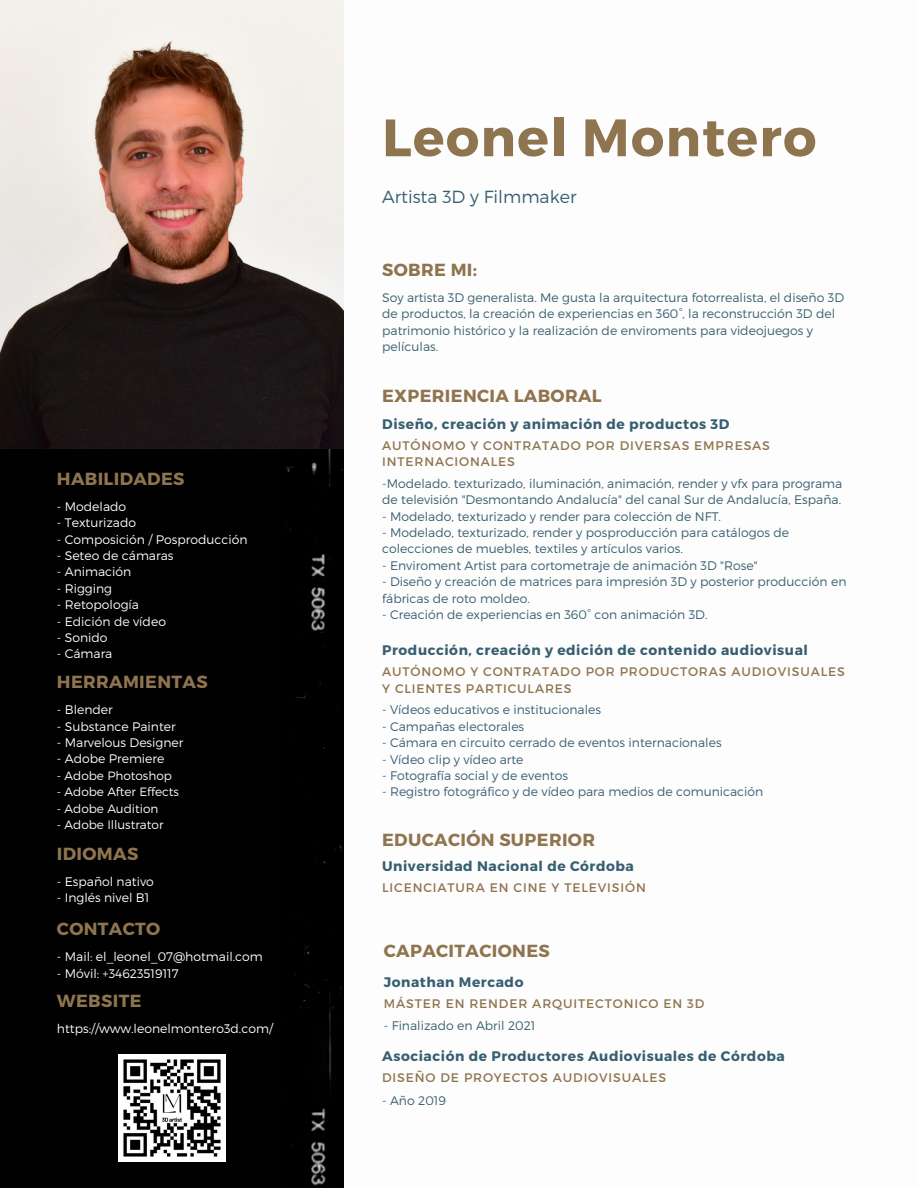
<style>
.page{position:relative;width:918px;height:1188px;background:#fff}
.page>*{position:absolute;margin:0;border:0;box-sizing:border-box;transform-origin:0 0}
.t1{font:700 52.5px "Montserrat";letter-spacing:.025em;color:#8f754f}
.t2{font:700 17.55px "Montserrat";letter-spacing:.02em;color:#8f754f}
.t3{font:300 17.55px "Montserrat";color:#385f71}
.t4{font:700 13.8px "Montserrat";letter-spacing:.04em;color:#385f71}
.t5{font:300 12.45px/16.4px "Montserrat";color:#385f71}
.t6{font:300 12.45px "Montserrat";color:#fdfdfd}
.t7{font:12.45px/16.4px "Montserrat";letter-spacing:.07em;color:#8f754f}
.t8{font:300 12px "Montserrat";color:#fdfdfd}
</style>
<div class="page">
<div style="left:0;top:449px;width:343px;height:739px;background:#010101"></div>
<img style="left:0;top:0;width:343px;height:449px">
<img style="left:118px;top:1054px;width:107px;height:107px">
<h2 class="t2" style="left:57px;top:467px;width:129px">HABILIDADES</h2>
<p class="t6" style="left:57px;top:498px;width:71px">- Modelado</p>
<p class="t6" style="left:57px;top:515px;width:81px">- Texturizado</p>
<p class="t6" style="left:57px;top:531px;width:192px">- Composición / Posproducción</p>
<p class="t6" style="left:57px;top:547px;width:118px">- Seteo de cámaras</p>
<p class="t6" style="left:57px;top:564px;width:76px">- Animación</p>
<p class="t6" style="left:57px;top:580px;width:57px">- Rigging</p>
<p class="t6" style="left:57px;top:597px;width:84px">- Retopología</p>
<p class="t6" style="left:57px;top:613px;width:111px">- Edición de vídeo</p>
<p class="t6" style="left:57px;top:630px;width:52px">- Sonido</p>
<p class="t6" style="left:57px;top:646px;width:57px">- Cámara</p>
<h2 class="t2" style="left:57px;top:671px;width:152px">HERRAMIENTAS</h2>
<p class="t6" style="left:57px;top:702px;width:57px">- Blender</p>
<p class="t6" style="left:57px;top:718px;width:120px">- Substance Painter</p>
<p class="t6" style="left:57px;top:734px;width:128px">- Marvelous Designer</p>
<p class="t6" style="left:57px;top:751px;width:109px">- Adobe Premiere</p>
<p class="t8" style="left:57px;top:768px;width:117px">- Adobe Photoshop</p>
<p class="t8" style="left:57px;top:784px;width:124px">- Adobe After Effects</p>
<p class="t8" style="left:57px;top:801px;width:103px">- Adobe Audition</p>
<p class="t8" style="left:57px;top:817px;width:108px">- Adobe Illustrator</p>
<h2 class="t2" style="left:57px;top:842px;width:83px">IDIOMAS</h2>
<p class="t6" style="left:57px;top:873px;width:99px">- Español nativo</p>
<p class="t6" style="left:57px;top:890px;width:94px">- Inglés nivel B1</p>
<h2 class="t2" style="left:57px;top:917px;width:105px">CONTACTO</h2>
<p class="t6" style="left:57px;top:949px;width:207px">- Mail: el_leonel_07@hotmail.com</p>
<p class="t6" style="left:57px;top:965px;width:123px">- Móvil: +34623519117</p>
<h2 class="t2" style="left:57px;top:989px;width:86px">WEBSITE</h2>
<p class="t6" style="left:57px;top:1020px;width:218px">https://www.leonelmontero3d.com/</p>
<h1 class="t1" style="left:382px;top:103px;width:436px">Leonel Montero</h1>
<h2 class="t3" style="left:382px;top:185px;width:196px">Artista 3D y Filmmaker</h2>
<h2 class="t2" style="left:382px;top:259px;width:96px">SOBRE MI:</h2>
<p class="t5" style="left:382px;top:289px;width:463px">Soy artista 3D generalista. Me gusta la arquitectura fotorrealista, el diseño 3D de productos, la creación de experiencias en 360°, la reconstrucción 3D del patrimonio histórico y la realización de enviroments para videojuegos y películas.</p>
<h2 class="t2" style="left:382px;top:384px;width:221px">EXPERIENCIA LABORAL</h2>
<p class="t4" style="left:382px;top:415px;width:349px">Diseño, creación y animación de productos 3D</p>
<p class="t7" style="left:382px;top:437px;width:389px">AUTÓNOMO Y CONTRATADO POR DIVERSAS EMPRESAS<br>INTERNACIONALES</p>
<p class="t5" style="left:382px;top:475px;width:462px">-Modelado. texturizado, iluminación, animación, render y vfx para programa de televisión "Desmontando Andalucía" del canal Sur de Andalucía, España.</p>
<p class="t5" style="left:382px;top:507px;width:340px">- Modelado, texturizado y render para colección de NFT.</p>
<p class="t5" style="left:382px;top:524px;width:408px">- Modelado, texturizado, render y posproducción para catálogos de colecciones de muebles, textiles y artículos varios.</p>
<p class="t5" style="left:382px;top:557px;width:377px">- Enviroment Artist para cortometraje de animación 3D "Rose"</p>
<p class="t5" style="left:382px;top:573px;width:466px">- Diseño y creación de matrices para impresión 3D y posterior producción en fábricas de roto moldeo.</p>
<p class="t5" style="left:382px;top:606px;width:327px">- Creación de experiencias en 360° con animación 3D.</p>
<p class="t4" style="left:382px;top:641px;width:427px">Producción, creación y edición de contenido audiovisual</p>
<p class="t7" style="left:382px;top:663px;width:464px">AUTÓNOMO Y CONTRATADO POR PRODUCTORAS AUDIOVISUALES<br>Y CLIENTES PARTICULARES</p>
<p class="t5" style="left:382px;top:701px;width:220px">- Vídeos educativos e institucionales</p>
<p class="t5" style="left:382px;top:718px;width:144px">- Campañas electorales</p>
<p class="t5" style="left:382px;top:734px;width:341px">- Cámara en circuito cerrado de eventos internacionales</p>
<p class="t5" style="left:382px;top:750px;width:143px">- Vídeo clip y vídeo arte</p>
<p class="t5" style="left:382px;top:767px;width:187px">- Fotografía social y de eventos</p>
<p class="t5" style="left:382px;top:783px;width:383px">- Registro fotográfico y de vídeo para medios de comunicación</p>
<h2 class="t2" style="left:382px;top:828px;width:214px">EDUCACIÓN SUPERIOR</h2>
<p class="t4" style="left:382px;top:857px;width:253px">Universidad Nacional de Córdoba</p>
<p class="t7" style="left:382px;top:879px;width:265px">LICENCIATURA EN CINE Y TELEVISIÓN</p>
<h2 class="t2" style="left:384px;top:939px;width:168px">CAPACITACIONES</h2>
<p class="t4" style="left:384px;top:973px;width:141px">Jonathan Mercado</p>
<p class="t7" style="left:384px;top:995px;width:322px">MÁSTER EN RENDER ARQUITECTONICO EN 3D</p>
<p class="t5" style="left:384px;top:1017px;width:153px">- Finalizado en Abril 2021</p>
<p class="t4" style="left:382px;top:1048px;width:404px">Asociación de Productores Audiovisuales de Córdoba</p>
<p class="t7" style="left:382px;top:1069px;width:286px">DISEÑO DE PROYECTOS AUDIOVISUALES</p>
<p class="t5" style="left:382px;top:1091px;width:65px">- Año 2019</p>
</div>
